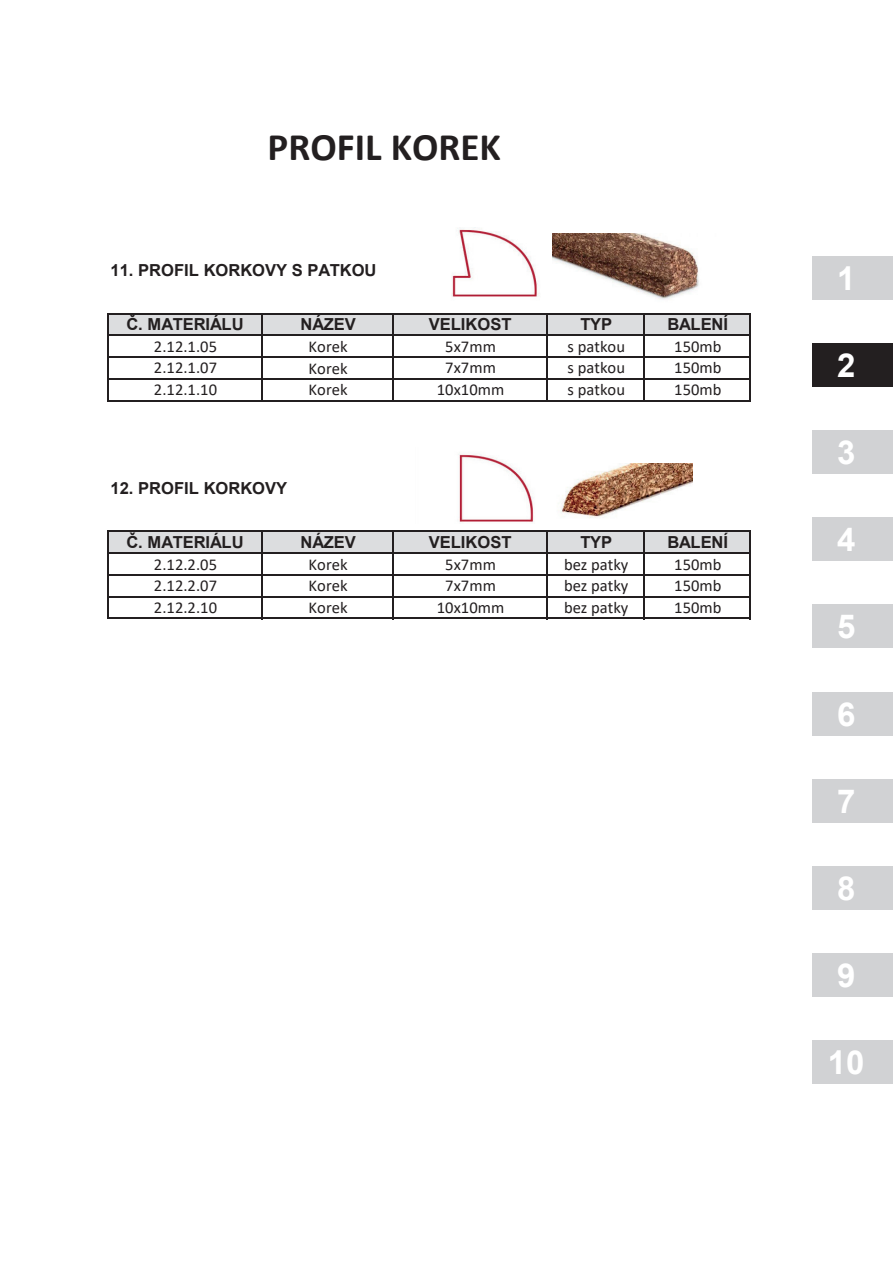
<style>
.page{position:relative;width:893px;height:1263px;background:#fff}
.page>*{position:absolute;margin:0;border:0;box-sizing:border-box;transform-origin:0 0}
.t1{font:700 39px "Calibri";color:#231f20}
.t2{font:700 33px "Arial";color:#fff}
.t3{font:16.5px "Calibri";letter-spacing:.005em;color:#231f20}
.t4{font:700 16.5px "Arial";letter-spacing:-.005em;color:#231f20}
</style>
<div class="page">
<div style="left:108px;top:313px;width:642px;height:22px;background:#dcdddf"></div>
<div style="left:108px;top:531px;width:642px;height:22px;background:#dcdddf"></div>
<hr style="left:107px;top:313px;width:1px;height:88px;background:#231f20">
<hr style="left:261px;top:314px;width:2px;height:87px;background:#231f20">
<hr style="left:392px;top:314px;width:1px;height:87px;background:#231f20">
<hr style="left:547px;top:314px;width:1px;height:87px;background:#231f20">
<hr style="left:643px;top:314px;width:2px;height:87px;background:#231f20">
<hr style="left:750px;top:314px;width:1px;height:87px;background:#231f20">
<hr style="left:107px;top:531px;width:1px;height:88px;background:#231f20">
<hr style="left:261px;top:532px;width:2px;height:87px;background:#231f20">
<hr style="left:392px;top:532px;width:1px;height:87px;background:#231f20">
<hr style="left:547px;top:532px;width:1px;height:87px;background:#231f20">
<hr style="left:643px;top:532px;width:2px;height:87px;background:#231f20">
<hr style="left:750px;top:532px;width:1px;height:87px;background:#231f20">
<hr style="left:108px;top:313px;width:643px;height:1px;background:#231f20">
<hr style="left:108px;top:335px;width:643px;height:1px;background:#231f20">
<hr style="left:108px;top:356px;width:643px;height:2px;background:#231f20">
<hr style="left:108px;top:378px;width:643px;height:2px;background:#231f20">
<hr style="left:108px;top:400px;width:643px;height:1px;background:#231f20">
<hr style="left:108px;top:531px;width:643px;height:1px;background:#231f20">
<hr style="left:108px;top:552px;width:643px;height:2px;background:#231f20">
<hr style="left:108px;top:574px;width:643px;height:2px;background:#231f20">
<hr style="left:108px;top:596px;width:643px;height:1px;background:#231f20">
<hr style="left:108px;top:618px;width:643px;height:1px;background:#231f20">
<img style="left:452px;top:228px;width:88px;height:69px">
<img style="left:552px;top:234px;width:147px;height:66px">
<img style="left:458px;top:454px;width:76px;height:68px">
<img style="left:560px;top:464px;width:132px;height:54px">
<div style="left:812px;top:256px;width:81px;height:43px;background:#d1d2d4"></div>
<div style="left:812px;top:343px;width:81px;height:44px;background:#231f20"></div>
<div style="left:812px;top:430px;width:81px;height:44px;background:#d1d2d4"></div>
<div style="left:812px;top:518px;width:81px;height:43px;background:#d1d2d4"></div>
<div style="left:812px;top:605px;width:81px;height:43px;background:#d1d2d4"></div>
<div style="left:812px;top:692px;width:81px;height:43px;background:#d1d2d4"></div>
<div style="left:812px;top:779px;width:81px;height:43px;background:#d1d2d4"></div>
<div style="left:812px;top:866px;width:81px;height:43px;background:#d1d2d4"></div>
<div style="left:812px;top:953px;width:81px;height:44px;background:#d1d2d4"></div>
<div style="left:812px;top:1040px;width:81px;height:44px;background:#d1d2d4"></div>
<h1 class="t1" style="left:268px;top:119px;width:235px">PROFIL KOREK</h1>
<p class="t4" style="left:111px;top:259px;width:267px">11. PROFIL KORKOVY S PATKOU</p>
<p class="t4" style="left:126px;top:313px;width:119px">Č. MATERIÁLU</p>
<p class="t4" style="left:300px;top:313px;width:57px">NÁZEV</p>
<p class="t4" style="left:429px;top:313px;width:84px">VELIKOST</p>
<p class="t4" style="left:580px;top:313px;width:33px">TYP</p>
<p class="t4" style="left:667px;top:313px;width:62px">BALENÍ</p>
<p class="t3" style="left:154px;top:335px;width:65px">2.12.1.05</p>
<p class="t3" style="left:309px;top:335px;width:41px">Korek</p>
<p class="t3" style="left:445px;top:335px;width:52px">5x7mm</p>
<p class="t3" style="left:568px;top:335px;width:59px">s patkou</p>
<p class="t3" style="left:674px;top:335px;width:49px">150mb</p>
<p class="t3" style="left:154px;top:356px;width:65px">2.12.1.07</p>
<p class="t3" style="left:309px;top:357px;width:41px">Korek</p>
<p class="t3" style="left:445px;top:356px;width:52px">7x7mm</p>
<p class="t3" style="left:568px;top:356px;width:59px">s patkou</p>
<p class="t3" style="left:674px;top:356px;width:49px">150mb</p>
<p class="t3" style="left:154px;top:378px;width:65px">2.12.1.10</p>
<p class="t3" style="left:309px;top:378px;width:41px">Korek</p>
<p class="t3" style="left:437px;top:378px;width:69px">10x10mm</p>
<p class="t3" style="left:568px;top:378px;width:59px">s patkou</p>
<p class="t3" style="left:674px;top:378px;width:49px">150mb</p>
<p class="t4" style="left:111px;top:476px;width:178px">12. PROFIL KORKOVY</p>
<p class="t4" style="left:126px;top:531px;width:119px">Č. MATERIÁLU</p>
<p class="t4" style="left:300px;top:531px;width:57px">NÁZEV</p>
<p class="t4" style="left:429px;top:531px;width:84px">VELIKOST</p>
<p class="t4" style="left:580px;top:531px;width:33px">TYP</p>
<p class="t4" style="left:667px;top:531px;width:62px">BALENÍ</p>
<p class="t3" style="left:154px;top:553px;width:65px">2.12.2.05</p>
<p class="t3" style="left:309px;top:553px;width:41px">Korek</p>
<p class="t3" style="left:445px;top:553px;width:52px">5x7mm</p>
<p class="t3" style="left:564px;top:553px;width:66px">bez patky</p>
<p class="t3" style="left:674px;top:553px;width:49px">150mb</p>
<p class="t3" style="left:154px;top:574px;width:65px">2.12.2.07</p>
<p class="t3" style="left:309px;top:574px;width:41px">Korek</p>
<p class="t3" style="left:445px;top:574px;width:52px">7x7mm</p>
<p class="t3" style="left:564px;top:574px;width:66px">bez patky</p>
<p class="t3" style="left:674px;top:574px;width:49px">150mb</p>
<p class="t3" style="left:154px;top:596px;width:65px">2.12.2.10</p>
<p class="t3" style="left:309px;top:596px;width:41px">Korek</p>
<p class="t3" style="left:437px;top:596px;width:69px">10x10mm</p>
<p class="t3" style="left:564px;top:596px;width:66px">bez patky</p>
<p class="t3" style="left:674px;top:596px;width:49px">150mb</p>
<h2 class="t2" style="left:837px;top:255px;width:20px">1</h2>
<h2 class="t2" style="left:837px;top:342px;width:20px">2</h2>
<h2 class="t2" style="left:837px;top:429px;width:20px">3</h2>
<h2 class="t2" style="left:837px;top:516px;width:20px">4</h2>
<h2 class="t2" style="left:837px;top:604px;width:20px">5</h2>
<h2 class="t2" style="left:837px;top:691px;width:20px">6</h2>
<h2 class="t2" style="left:837px;top:778px;width:20px">7</h2>
<h2 class="t2" style="left:837px;top:865px;width:20px">8</h2>
<h2 class="t2" style="left:837px;top:952px;width:20px">9</h2>
<h2 class="t2" style="left:828px;top:1039px;width:38px">10</h2>
</div>
